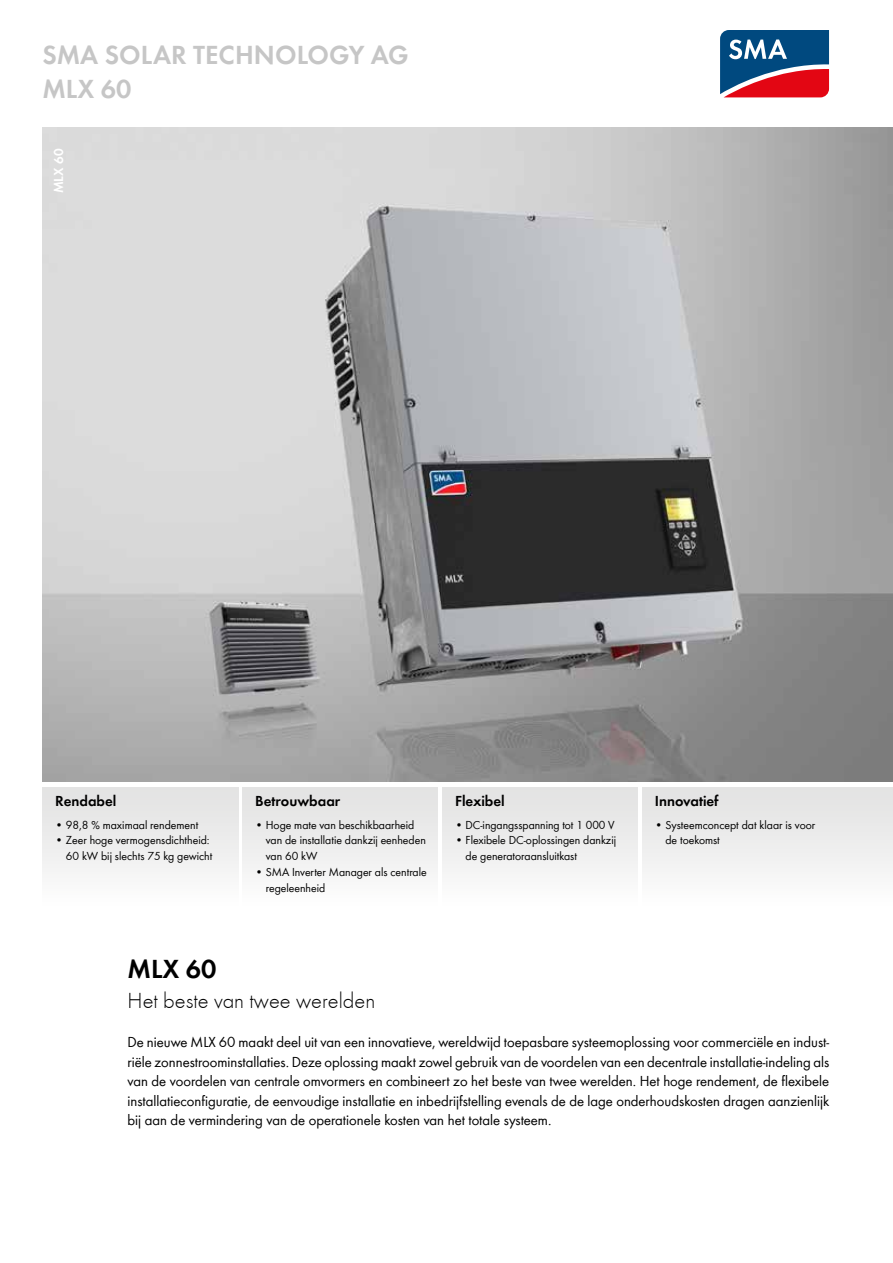
<style>
.page{position:relative;width:893px;height:1263px;background:#fff}
.page>*{position:absolute;margin:0;border:0;box-sizing:border-box;transform-origin:0 0}
.t1{font:600 27px/34.5px "SMA Futura Global";color:#c6c6c6}
.t2{font:600 27px "SMA Futura Global";color:#000}
.t3{font:300 22.5px "SMA Futura Global";color:#000}
.t4{font:15px/19.5px "SMA Futura Global";color:#000;text-align:justify}
.t5{font:600 15px "SMA Futura Global";color:#000}
.t6{font:600 13.5px "SMA Futura Global";color:#fff}
.t7{font:12px/15.8px "SMA Futura Global";color:#000}
</style>
<div class="page">
<img style="left:43px;top:128px;width:850px;height:654px">
<div style="left:43px;top:787px;width:195px;height:119px;background:linear-gradient(to bottom,#e1e1e1,#fdfdfd)"></div>
<div style="left:242px;top:787px;width:196px;height:119px;background:linear-gradient(to bottom,#e1e1e1,#fdfdfd)"></div>
<div style="left:442px;top:787px;width:196px;height:119px;background:linear-gradient(to bottom,#e1e1e1,#fdfdfd)"></div>
<div style="left:642px;top:787px;width:251px;height:119px;background:linear-gradient(to bottom,#e1e1e1,#fdfdfd)"></div>
<svg style="left:720px;top:30px;width:110px;height:68px;background:#655376"></svg>
<h1 class="t1" style="left:43px;top:37px;width:368px">SMA SOLAR TECHNOLOGY AG<br>MLX 60</h1>
<p class="t6" style="left:51px;top:193px;width:46px;rotate:-90deg">MLX 60</p>
<p class="t5" style="left:55px;top:792px;width:63px">Rendabel</p>
<p class="t7" style="left:55px;top:816px;width:145px">• 98,8 % maximaal rendement</p>
<p class="t7" style="left:55px;top:832px;width:159px;text-align:right">• Zeer hoge vermogensdichtheid:<br>60 kW bij slechts 75 kg gewicht</p>
<p class="t5" style="left:255px;top:792px;width:87px">Betrouwbaar</p>
<p class="t7" style="left:266px;top:816px;width:162px;text-indent:-11px">• Hoge mate van beschikbaarheid van de installatie dankzij eenheden van 60 kW</p>
<p class="t7" style="left:266px;top:864px;width:163px;text-indent:-11px">• SMA Inverter Manager als centrale regeleenheid</p>
<p class="t5" style="left:455px;top:792px;width:51px">Flexibel</p>
<p class="t7" style="left:455px;top:816px;width:161px">• DC-ingangsspanning tot 1 000 V</p>
<p class="t7" style="left:466px;top:832px;width:152px;text-indent:-11px">• Flexibele DC-oplossingen dankzij de generatoraansluitkast</p>
<p class="t5" style="left:655px;top:792px;width:65px">Innovatief</p>
<p class="t7" style="left:665px;top:816px;width:151px;text-indent:-11px">• Systeemconcept dat klaar is voor de toekomst</p>
<h1 class="t2" style="left:128px;top:953px;width:90px">MLX 60</h1>
<h2 class="t3" style="left:128px;top:987px;width:249px">Het beste van twee werelden</h2>
<p class="t4" style="left:128px;top:1032px;width:703px">De nieuwe MLX 60 maakt deel uit van een innovatieve, wereldwijd toepasbare systeemoplossing voor commerciële en indust&shy;riële zonnestroominstallaties. Deze oplossing maakt zowel gebruik van de voordelen van een decentrale installatie-indeling als van de voordelen van centrale omvormers en combineert zo het beste van twee werelden. Het hoge rendement, de flexibele installatieconfiguratie, de eenvoudige installatie en inbedrijfstelling evenals de de lage onderhoudskosten dragen aanzienlijk bij aan de vermindering van de operationele kosten van het totale systeem.</p>
</div>
